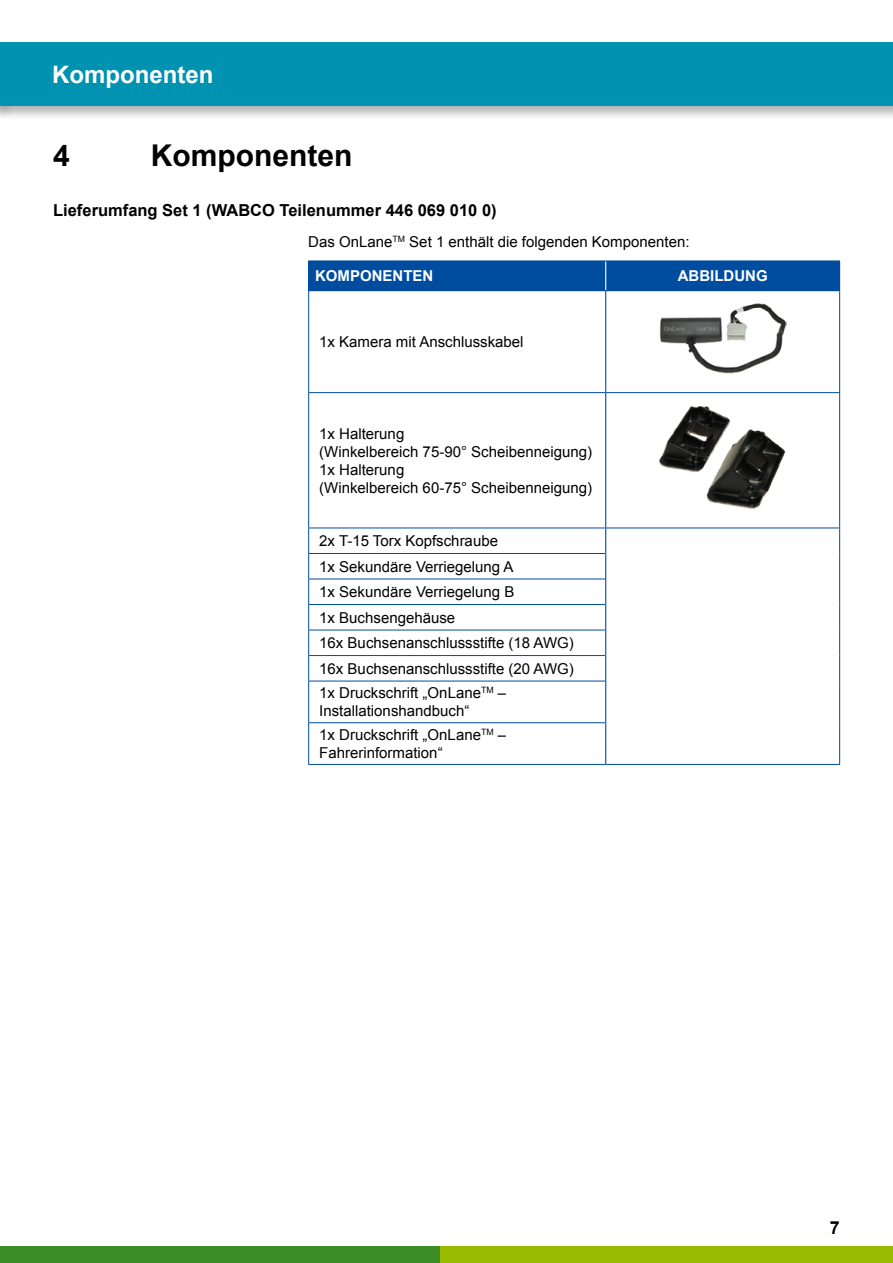
<style>
.page{position:relative;width:893px;height:1263px;background:#fff}
.page>*{position:absolute;margin:0;border:0;box-sizing:border-box;transform-origin:0 0}
.t1{font:700 30px "Arial";color:#000}
.t2{font:700 24px "Arial";color:#fff}
.t3{font:700 18px "Arial";color:#000}
.t4{font:700 16.5px "Arial";color:#000}
.t5{font:15px/25.3px "Arial";color:#000}
.t6{font:700 15px "Arial";color:#fff}
</style>
<div class="page">
<div style="left:0;top:1246px;width:440px;height:17px;background:#3b8e27"></div>
<div style="left:440px;top:1246px;width:453px;height:17px;background:#98ba00"></div>
<div style="left:0;top:40px;width:893px;height:81px;background:#000;opacity:.3"></div>
<div style="left:0;top:43px;width:893px;height:63px;background:#0093b1"></div>
<div style="left:309px;top:261px;width:297px;height:30px;background:#004d9f"></div>
<div style="left:606px;top:261px;width:234px;height:30px;background:#004d9f"></div>
<hr style="left:605px;top:291px;width:1px;height:101px;background:#004d9f">
<hr style="left:605px;top:393px;width:1px;height:135px;background:#004d9f">
<svg style="left:605px;top:529px;width:1px;height:152px"></svg>
<hr style="left:605px;top:681px;width:1px;height:42px;background:#004d9f">
<hr style="left:605px;top:723px;width:1px;height:41px;background:#004d9f">
<svg style="left:605px;top:262px;width:1px;height:28px"></svg>
<svg style="left:308px;top:261px;width:1px;height:29px"></svg>
<hr style="left:308px;top:290px;width:298px;height:1px;background:#004d9f">
<hr style="left:308px;top:291px;width:1px;height:101px;background:#004d9f">
<hr style="left:839px;top:291px;width:1px;height:101px;background:#004d9f">
<hr style="left:308px;top:392px;width:298px;height:1px;background:#004d9f">
<hr style="left:308px;top:393px;width:1px;height:135px;background:#004d9f">
<hr style="left:606px;top:392px;width:234px;height:1px;background:#004d9f">
<hr style="left:839px;top:393px;width:1px;height:135px;background:#004d9f">
<hr style="left:308px;top:528px;width:298px;height:1px;background:#004d9f">
<hr style="left:606px;top:528px;width:234px;height:1px;background:#004d9f">
<svg style="left:839px;top:528px;width:1px;height:153px"></svg>
<hr style="left:839px;top:681px;width:1px;height:42px;background:#004d9f">
<hr style="left:839px;top:723px;width:1px;height:41px;background:#004d9f">
<hr style="left:606px;top:764px;width:234px;height:1px;background:#004d9f">
<hr style="left:308px;top:553px;width:297px;height:1px;background:#004d9f">
<hr style="left:308px;top:579px;width:297px;height:1px;background:#004d9f">
<hr style="left:308px;top:604px;width:297px;height:1px;background:#004d9f">
<hr style="left:308px;top:630px;width:297px;height:1px;background:#004d9f">
<hr style="left:308px;top:655px;width:297px;height:1px;background:#004d9f">
<svg style="left:308px;top:528px;width:1px;height:153px"></svg>
<hr style="left:308px;top:681px;width:297px;height:1px;background:#004d9f">
<hr style="left:308px;top:681px;width:1px;height:41px;background:#004d9f">
<hr style="left:308px;top:722px;width:297px;height:1px;background:#004d9f">
<hr style="left:308px;top:723px;width:1px;height:41px;background:#004d9f">
<hr style="left:308px;top:764px;width:298px;height:1px;background:#004d9f">
<img style="left:659px;top:303px;width:127px;height:71px">
<img style="left:659px;top:406px;width:127px;height:103px">
<h2 class="t2" style="left:52px;top:59px;width:163px">Komponenten</h2>
<h1 class="t1" style="left:53px;top:136px;width:18px">4</h1>
<h1 class="t1" style="left:151px;top:136px;width:203px">Komponenten</h1>
<p class="t4" style="left:53px;top:199px;width:445px">Lieferumfang Set 1 (WABCO Teilenummer 446 069 010 0)</p>
<p class="t5" style="left:308px;top:229px;width:383px">Das OnLane<sup>TM</sup> Set 1 enthält die folgenden Komponenten:</p>
<p class="t6" style="left:315px;top:266px;width:120px">KOMPONENTEN</p>
<p class="t6" style="left:678px;top:266px;width:91px">ABBILDUNG</p>
<p class="t5" style="left:319px;top:329px;width:206px">1x Kamera mit Anschlusskabel</p>
<p class="t5" style="left:319px;top:425px;width:274px;line-height:18px">1x Halterung<br>(Winkelbereich 75-90° Scheibenneigung)<br>1x Halterung<br>(Winkelbereich 60-75° Scheibenneigung)</p>
<p class="t5" style="left:319px;top:528px;width:256px">2x T-15 Torx Kopfschraube<br>1x Sekundäre Verriegelung A<br>1x Sekundäre Verriegelung B<br>1x Buchsengehäuse<br>16x Buchsenanschlussstifte (18 AWG)<br>16x Buchsenanschlussstifte (20 AWG)<br>1x Druckschrift „OnLane<sup>TM</sup> –</p>
<p class="t5" style="left:319px;top:699px;width:188px;line-height:23.7px">Installationshandbuch“<br>1x Druckschrift „OnLane<sup>TM</sup> –</p>
<p class="t5" style="left:319px;top:740px;width:125px">Fahrerinformation“</p>
<p class="t3" style="left:830px;top:1215px;width:12px">7</p>
</div>
